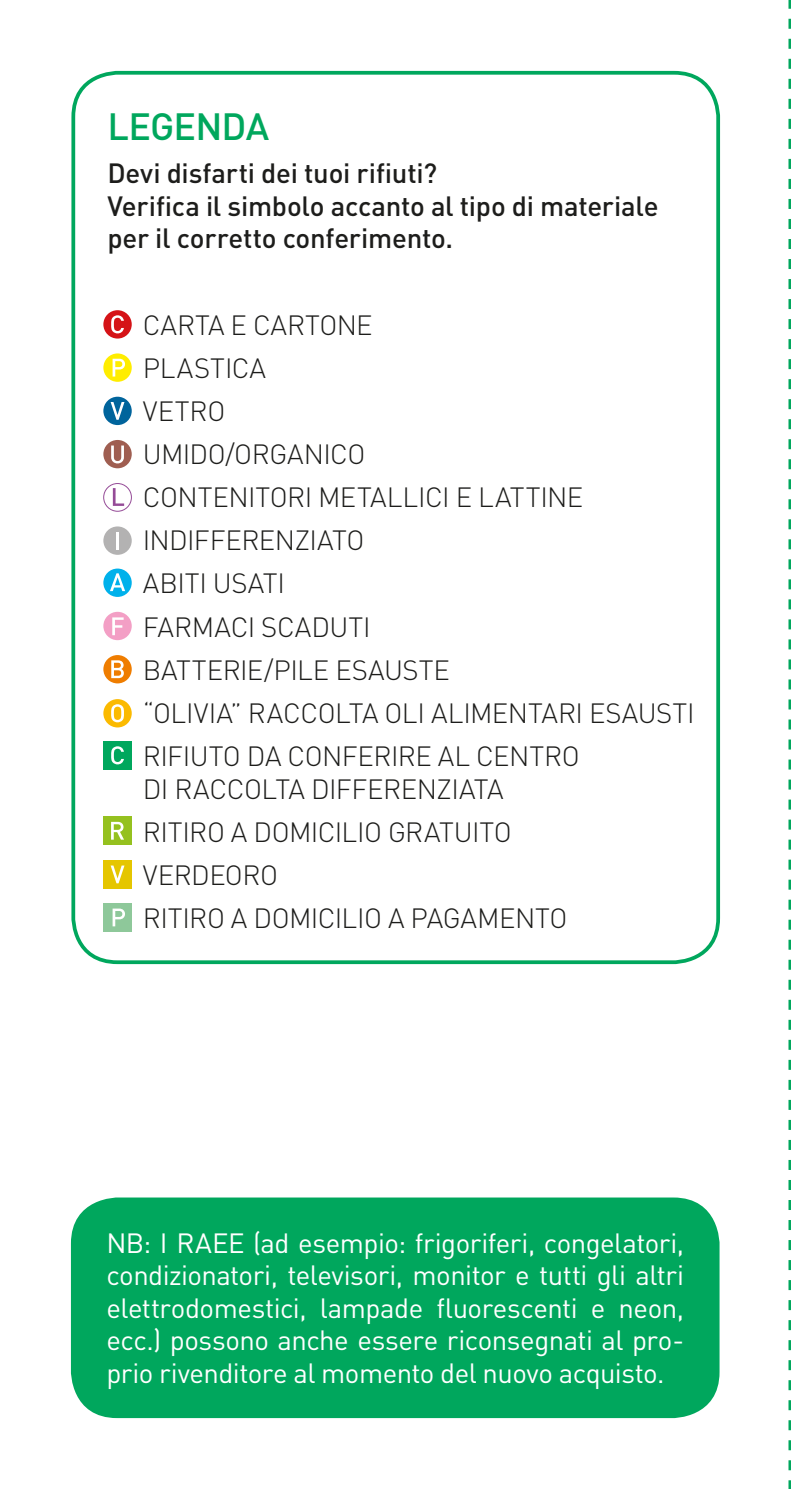
<style>
.page{position:relative;width:791px;height:1489px;background:#fff}
.page>*{position:absolute;margin:0;border:0;box-sizing:border-box;transform-origin:0 0}
.t1{font:500 37.5px "DIN";letter-spacing:-.025em;color:#00a75d}
.t2{font:300 27.5px/43px "DIN";letter-spacing:-.015em;color:#1d1d1b}
.t3{font:27.5px/32.5px "DIN";letter-spacing:-.02em;color:#fff;text-align:justify}
.t4{font:500 27.5px/32.5px "DIN";letter-spacing:-.01em;color:#1d1d1b}
</style>
<div class="page">
<div style="left:71px;top:71px;width:648px;height:893px;border:4px solid #00a75d;border-radius:44px"></div>
<div style="left:103px;top:310px;width:29px;height:28px;background:#d51317;border-radius:50%"></div>
<svg style="left:111px;top:315px;width:13px;height:18px"></svg>
<div style="left:103px;top:741px;width:29px;height:28px;background:#00a75d"></div>
<svg style="left:111px;top:746px;width:13px;height:18px"></svg>
<div style="left:103px;top:353px;width:29px;height:29px;background:#ffed00;border-radius:50%"></div>
<svg style="left:112px;top:359px;width:13px;height:17px"></svg>
<div style="left:103px;top:903px;width:29px;height:28px;background:#8ec89a"></div>
<svg style="left:112px;top:908px;width:13px;height:18px"></svg>
<div style="left:103px;top:655px;width:29px;height:28px;background:#ef7d00;border-radius:50%"></div>
<svg style="left:111px;top:660px;width:13px;height:18px"></svg>
<div style="left:103px;top:611px;width:29px;height:29px;background:#f39fc5;border-radius:50%"></div>
<svg style="left:112px;top:617px;width:12px;height:18px"></svg>
<div style="left:103px;top:568px;width:29px;height:29px;background:#00b1eb;border-radius:50%"></div>
<svg style="left:110px;top:573px;width:15px;height:18px"></svg>
<div style="left:103px;top:526px;width:29px;height:29px;background:#b3b2b2;border-radius:50%"></div>
<hr style="left:116px;top:531px;width:3px;height:18px;background:#fff">
<div style="left:103px;top:483px;width:29px;height:28px;border:1px solid #954b97;border-radius:50%"></div>
<svg style="left:113px;top:488px;width:11px;height:18px"></svg>
<div style="left:103px;top:699px;width:29px;height:28px;background:#fbba00;border-radius:50%"></div>
<svg style="left:111px;top:704px;width:13px;height:18px"></svg>
<div style="left:103px;top:396px;width:29px;height:29px;background:#00649c;border-radius:50%"></div>
<svg style="left:111px;top:402px;width:13px;height:18px"></svg>
<div style="left:103px;top:440px;width:29px;height:28px;background:#9f5e51;border-radius:50%"></div>
<svg style="left:111px;top:445px;width:13px;height:18px"></svg>
<div style="left:103px;top:816px;width:29px;height:28px;background:#95c11f"></div>
<svg style="left:111px;top:821px;width:13px;height:18px"></svg>
<div style="left:71px;top:1197px;width:648px;height:220px;background:#00a75d;border-radius:46px"></div>
<div style="left:103px;top:860px;width:29px;height:28px;background:#e5c600"></div>
<svg style="left:111px;top:865px;width:13px;height:18px"></svg>
<svg style="left:788px;top:0;width:2px;height:1488px"></svg>
<h1 class="t1" style="left:107px;top:103px;width:163px">LEGENDA</h1>
<p class="t4" style="left:107px;top:156px;width:552px">Devi disfarti dei tuoi rifiuti?<br>Verifica il simbolo accanto al tipo di materiale per il corretto conferimento.</p>
<p class="t2" style="left:143px;top:303px;width:553px">CARTA E CARTONE<br>PLASTICA<br>VETRO<br>UMIDO/ORGANICO<br>CONTENITORI METALLICI E LATTINE<br>INDIFFERENZIATO<br>ABITI USATI<br>FARMACI SCADUTI<br>BATTERIE/PILE ESAUSTE<br>“OLIVIA” RACCOLTA OLI ALIMENTARI ESAUSTI<br>RIFIUTO DA CONFERIRE AL CENTRO</p>
<p class="t2" style="left:143px;top:766px;width:426px">DI RACCOLTA DIFFERENZIATA<br>RITIRO A DOMICILIO GRATUITO<br>VERDEORO<br>RITIRO A DOMICILIO A PAGAMENTO</p>
<p class="t3" style="left:106px;top:1225px;width:579px">NB: I RAEE (ad esempio: frigoriferi, congelatori, condizionatori, televisori, monitor e tutti gli altri elettrodomestici, lampade fluorescenti e neon, ecc.) possono anche essere riconsegnati al pro&shy;prio rivenditore al momento del nuovo acquisto.</p>
</div>
